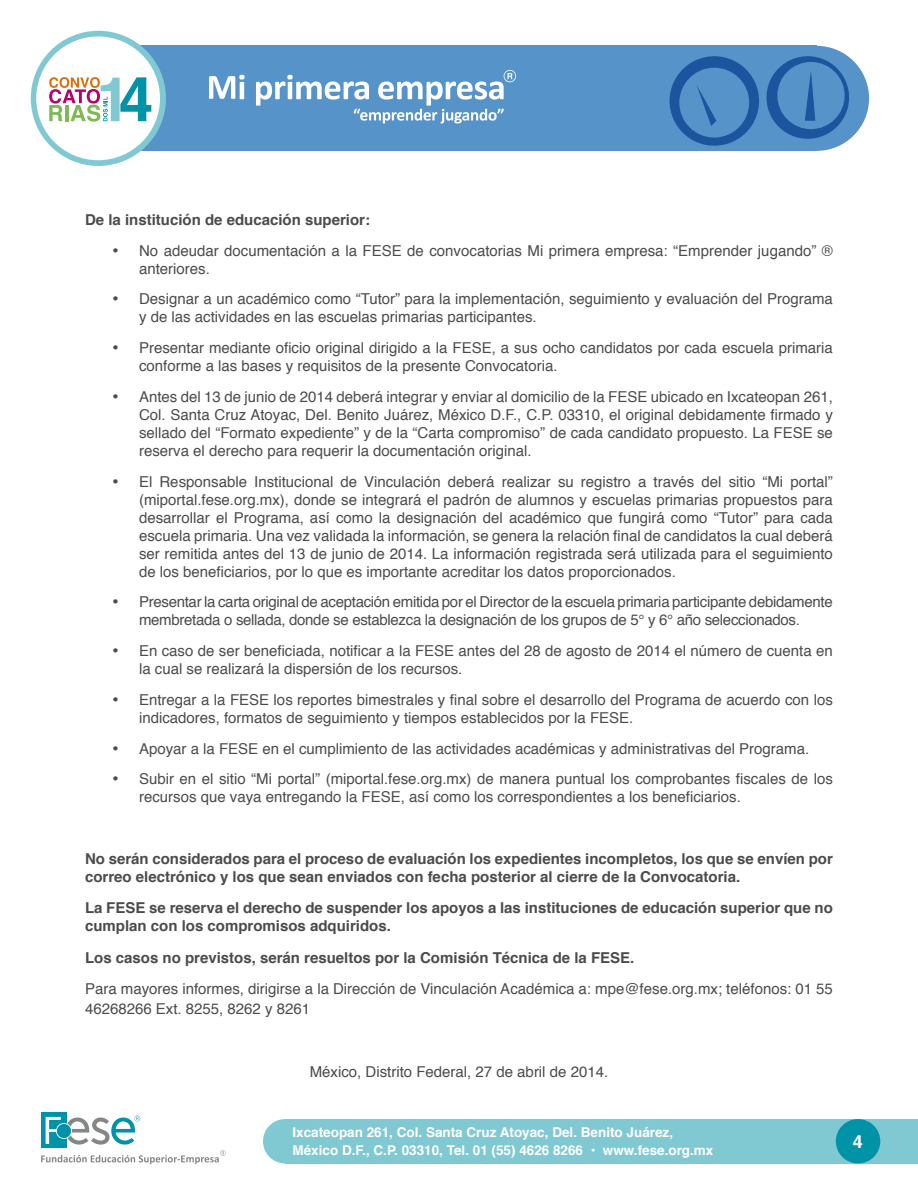
<style>
.page{position:relative;width:918px;height:1188px;background:#fff}
.page>*{position:absolute;margin:0;border:0;box-sizing:border-box;transform-origin:0 0}
.t1{font:700 18px "Helvetica";color:#fff}
.t2{font:15px/18px "Helvetica";color:#4b4b4d}
.t3{font:700 15px/18px "Helvetica";color:#4b4b4d}
.t4{font:15px/18px "Helvetica";letter-spacing:-.02em;color:#4b4b4d;text-align:center}
.t5{font:700 13.5px/18px "Helvetica";color:#fff}
</style>
<div class="page">
<div style="left:764px;top:46px;width:105px;height:105px;background:#5693c9;border-radius:50%"></div>
<div style="left:130px;top:46px;width:687px;height:105px;background:#5693c9"></div>
<div style="left:41px;top:1113px;width:26px;height:35px;background:#0092a7"></div>
<svg style="left:41px;top:1116px;width:185px;height:48px"></svg>
<div style="left:31px;top:31px;width:135px;height:135px;background:#80c9d3;border-radius:50%"></div>
<div style="left:36px;top:36px;width:124px;height:124px;background:#fff;border-radius:50%"></div>
<svg style="left:49px;top:77px;width:102px;height:45px"></svg>
<div style="left:263px;top:1119px;width:44px;height:45px;background:#80c9d3;border-radius:50%"></div>
<div style="left:285px;top:1119px;width:633px;height:45px;background:#80c9d3"></div>
<div style="left:836px;top:1119px;width:44px;height:45px;background:#0092a7;border-radius:50%"></div>
<svg style="left:209px;top:75px;width:36px;height:24px"></svg>
<svg style="left:256px;top:70px;width:260px;height:53px"></svg>
<div style="left:670px;top:56px;width:89px;height:90px;background:#1d549e;border-radius:50%"></div>
<div style="left:767px;top:56px;width:82px;height:83px;background:#1d549e;border-radius:50%"></div>
<div style="left:679px;top:68px;width:70px;height:70px;background:#5693c9;border-radius:50%"></div>
<div style="left:777px;top:62px;width:68px;height:67px;background:#5693c9;border-radius:50%"></div>
<svg style="left:805px;top:72px;width:10px;height:49px"></svg>
<svg style="left:697px;top:86px;width:19px;height:40px"></svg>
<p class="t3" style="left:85px;top:211px;width:287px">De la institución de educación superior:</p>
<p class="t2" style="left:139px;top:242px;width:695px;text-indent:-27px">• No adeudar documentación a la FESE de convocatorias Mi primera empresa: “Emprender jugando” ® anteriores.</p>
<p class="t2" style="left:139px;top:291px;width:695px;text-indent:-27px">• Designar a un académico como “Tutor” para la implementación, seguimiento y evaluación del Programa y de las actividades en las escuelas primarias participantes.</p>
<p class="t2" style="left:139px;top:339px;width:695px;text-indent:-27px">• Presentar mediante oficio original dirigido a la FESE, a sus ocho candidatos por cada escuela primaria conforme a las bases y requisitos de la presente Convocatoria.</p>
<p class="t2" style="left:139px;top:388px;width:695px;text-align:justify;text-indent:-27px">• Antes del 13 de junio de 2014 deberá integrar y enviar al domicilio de la FESE ubicado en Ixcateopan 261, Col. Santa Cruz Atoyac, Del. Benito Juárez, México D.F., C.P. 03310, el original debidamente firmado y sellado del “Formato expediente” y de la “Carta compromiso” de cada candidato propuesto. La FESE se reserva el derecho para requerir la documentación original.</p>
<p class="t2" style="left:139px;top:473px;width:695px;text-align:justify;text-indent:-27px">• El Responsable Institucional de Vinculación deberá realizar su registro a través del sitio “Mi portal” (miportal.fese.org.mx), donde se integrará el padrón de alumnos y escuelas primarias propuestos para desarrollar el Programa, así como la designación del académico que fungirá como “Tutor” para cada escuela primaria. Una vez validada la información, se genera la relación final de candidatos la cual deberá ser remitida antes del 13 de junio de 2014. La información registrada será utilizada para el seguimiento de los beneficiarios, por lo que es importante acreditar los datos proporcionados.</p>
<p class="t4" style="left:112px;top:594px;width:722px">• Presentar la carta original de aceptación emitida por el Director de la escuela primaria participante debidamente membretada o sellada, donde se establezca la designación de los grupos de 5° y 6° año seleccionados.</p>
<p class="t2" style="left:139px;top:642px;width:695px;text-indent:-27px">• En caso de ser beneficiada, notificar a la FESE antes del 28 de agosto de 2014 el número de cuenta en la cual se realizará la dispersión de los recursos.</p>
<p class="t2" style="left:139px;top:691px;width:695px;text-indent:-27px">• Entregar a la FESE los reportes bimestrales y final sobre el desarrollo del Programa de acuerdo con los indicadores, formatos de seguimiento y tiempos establecidos por la FESE.</p>
<p class="t2" style="left:112px;top:740px;width:699px">• Apoyar a la FESE en el cumplimiento de las actividades académicas y administrativas del Programa.</p>
<p class="t2" style="left:139px;top:771px;width:695px;text-indent:-27px">• Subir en el sitio “Mi portal” (miportal.fese.org.mx) de manera puntual los comprobantes fiscales de los recursos que vaya entregando la FESE, así como los correspondientes a los beneficiarios.</p>
<p class="t3" style="left:85px;top:850px;width:749px">No serán considerados para el proceso de evaluación los expedientes incompletos, los que se envíen por correo electrónico y los que sean enviados con fecha posterior al cierre de la Convocatoria.</p>
<p class="t3" style="left:85px;top:899px;width:749px">La FESE se reserva el derecho de suspender los apoyos a las instituciones de educación superior que no cumplan con los compromisos adquiridos.</p>
<p class="t3" style="left:85px;top:949px;width:551px">Los casos no previstos, serán resueltos por la Comisión Técnica de la FESE.</p>
<p class="t2" style="left:85px;top:979px;width:749px;line-height:19.8px">Para mayores informes, dirigirse a la Dirección de Vinculación Académica a: mpe@fese.org.mx; teléfonos: 01 55<br>46268266 Ext. 8255, 8262 y 8261</p>
<p class="t2" style="left:310px;top:1063px;width:300px">México, Distrito Federal, 27 de abril de 2014.</p>
<p class="t5" style="left:292px;top:1124px;width:422px">Ixcateopan 261, Col. Santa Cruz Atoyac, Del. Benito Juárez,<br>México D.F., C.P. 03310, Tel. 01 (55) 4626 8266 • www.fese.org.mx</p>
<p class="t1" style="left:853px;top:1127px;width:12px">4</p>
</div>
